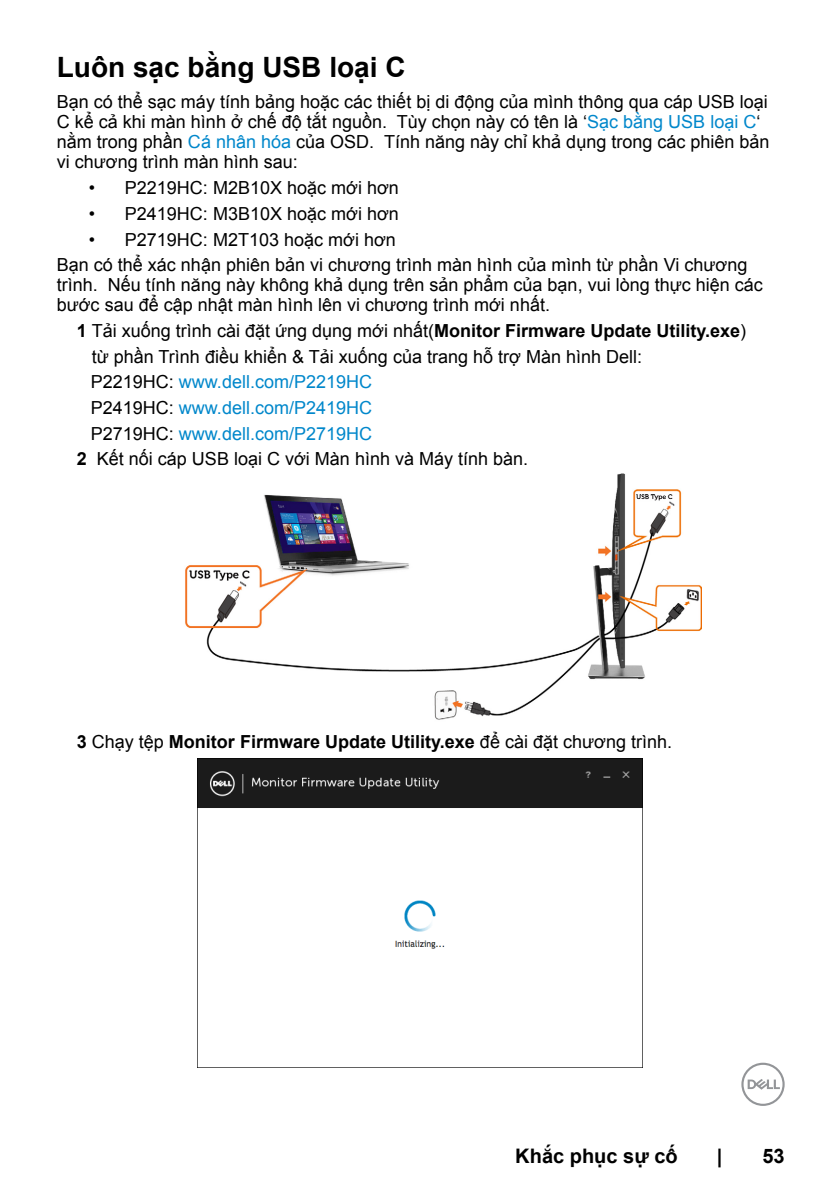
<style>
.page{position:relative;width:840px;height:1191px;background:#fff}
.page>*{position:absolute;margin:0;border:0;box-sizing:border-box;transform-origin:0 0}
.t1{font:700 28px "Arial";color:#000}
.t2{font:700 20px "Arial";color:#000}
.t3{font:18px/20px "Arial";color:#000}
.t4{font:18px "Arial";color:#0087cb}
.t5{font:700 18px "Arial";color:#000}
.s1{color:#0087cb}
.s2{font-weight:700}
.s3{color:#000}
.s4{font-weight:400}
</style>
<div class="page">
<svg style="left:741px;top:1062px;width:43px;height:44px"></svg>
<img style="left:185px;top:473px;width:516px;height:247px">
<img style="left:198px;top:758px;width:443px;height:191px">
<h1 class="t1" style="left:57px;top:49px;width:350px">Luôn sạc bằng USB loại C</h1>
<p class="t3" style="left:57px;top:92px;width:714px">Bạn có thể sạc máy tính bảng hoặc các thiết bị di động của mình thông qua cáp USB loại C kể cả khi màn hình ở chế độ tắt nguồn. Tùy chọn này có tên là ‘<span class="s1">Sạc bằng USB loại C</span>‘ nằm trong phần <span class="s1">Cá nhân hóa</span> của OSD. Tính năng này chỉ khả dụng trong các phiên bản vi chương trình màn hình sau:</p>
<p class="t3" style="left:89px;top:178px;width:311px">• P2219HC: M2B10X hoặc mới hơn</p>
<p class="t3" style="left:89px;top:204px;width:311px">• P2419HC: M3B10X hoặc mới hơn</p>
<p class="t3" style="left:57px;top:226px;width:691px;line-height:25.6px;text-indent:32px">• P2719HC: M2T103 hoặc mới hơn<br>Bạn có thể xác nhận phiên bản vi chương trình màn hình của mình từ phần Vi chương</p>
<p class="t3" style="left:57px;top:275px;width:707px">trình. Nếu tính năng này không khả dụng trên sản phẩm của bạn, vui lòng thực hiện các bước sau để cập nhật màn hình lên vi chương trình mới nhất.</p>
<p class="t3" style="left:77px;top:321px;width:670px"><span class="s2">1</span> Tải xuống trình cài đặt ứng dụng mới nhất(<span class="s2">Monitor Firmware Update Utility.exe</span>)</p>
<p class="t3" style="left:92px;top:346px;width:551px">từ phần Trình điều khiển &amp; Tải xuống của trang hỗ trợ Màn hình Dell:</p>
<p class="t4" style="left:91px;top:370px;width:283px"><span class="s3">P2219HC:</span> www.dell.com/P2219HC</p>
<p class="t4" style="left:91px;top:396px;width:283px"><span class="s3">P2419HC:</span> www.dell.com/P2419HC</p>
<p class="t4" style="left:91px;top:421px;width:283px"><span class="s3">P2719HC:</span> www.dell.com/P2719HC</p>
<p class="t3" style="left:77px;top:449px;width:453px"><span class="s2">2</span> Kết nối cáp USB loại C với Màn hình và Máy tính bàn.</p>
<p class="t5" style="left:77px;top:729px;width:596px">3 <span class="s4">Chạy tệp</span> Monitor Firmware Update Utility.exe <span class="s4">để cài đặt chương trình.</span></p>
<p class="t2" style="left:515px;top:1142px;width:162px">Khắc phục sự cố</p>
<p class="t2" style="left:716px;top:1142px;width:7px">|</p>
<p class="t2" style="left:762px;top:1142px;width:24px">53</p>
</div>
